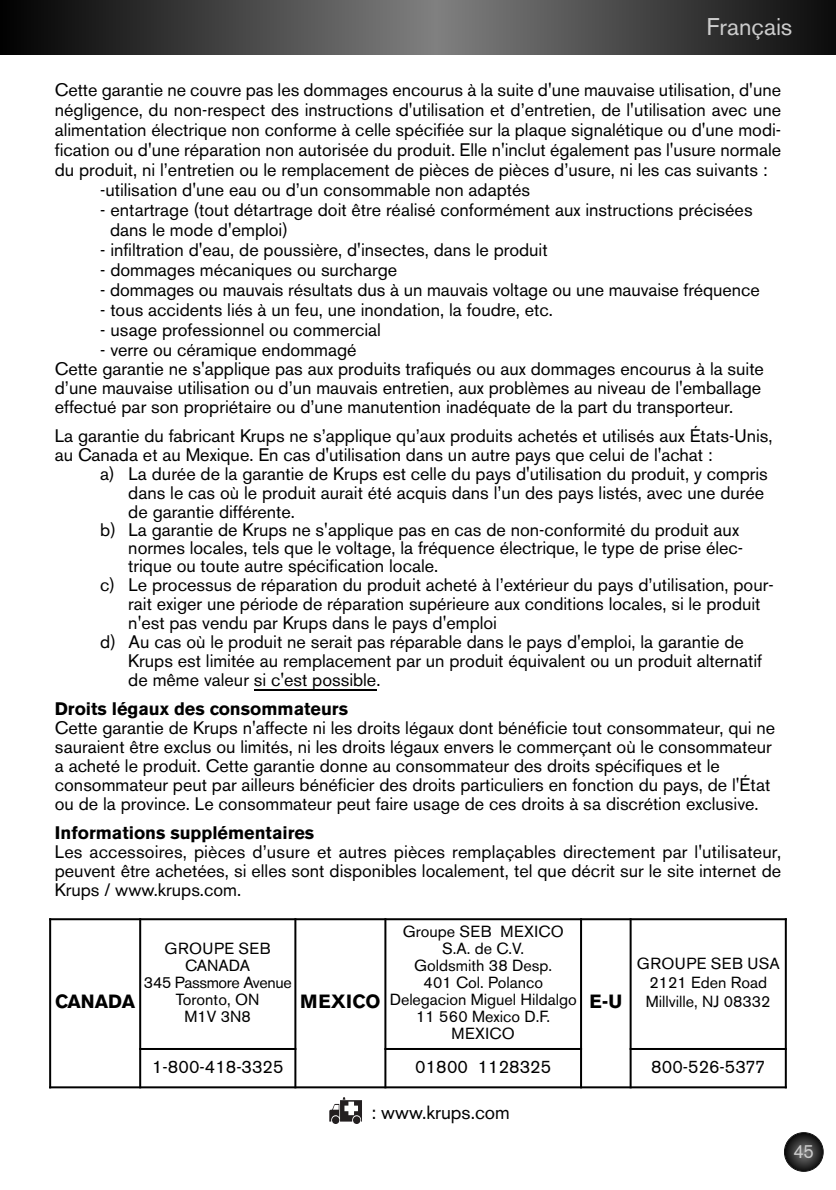
<style>
.page{position:relative;width:836px;height:1190px;background:#fff}
.page>*{position:absolute;margin:0;border:0;box-sizing:border-box;transform-origin:0 0}
.t1{font:24px "Akzidenz Grotesk BE";color:#ccc}
.t2{font:700 19px "Akzidenz Grotesk BE";color:#000}
.t3{font:19px "Akzidenz Grotesk BE";color:#000}
.t4{font:19px "Akzidenz Grotesk BE";color:#ccc;scale:.95 1}
.t5{font:18px/19px "Akzidenz Grotesk BE";color:#000}
.t6{font:700 18px "Akzidenz Grotesk BE";color:#000}
.t7{font:16px/17px "Akzidenz Grotesk BE";color:#000;text-align:center}
</style>
<div class="page">
<hr style="left:254px;top:689px;width:122px;height:1px;background:#000">
<hr style="left:49px;top:918px;width:2px;height:170px;background:#000">
<hr style="left:139px;top:918px;width:2px;height:170px;background:#000">
<hr style="left:294px;top:918px;width:2px;height:170px;background:#000">
<hr style="left:384px;top:918px;width:2px;height:170px;background:#000">
<hr style="left:580px;top:918px;width:2px;height:170px;background:#000">
<hr style="left:629px;top:918px;width:2px;height:170px;background:#000">
<hr style="left:784px;top:918px;width:2px;height:170px;background:#000">
<hr style="left:49px;top:918px;width:737px;height:2px;background:#000">
<hr style="left:139px;top:1048px;width:157px;height:2px;background:#000">
<hr style="left:384px;top:1048px;width:198px;height:2px;background:#000">
<hr style="left:629px;top:1048px;width:157px;height:2px;background:#000">
<hr style="left:49px;top:1086px;width:737px;height:2px;background:#000">
<svg style="left:329px;top:1097px;width:33px;height:27px"></svg>
<svg style="left:0;top:0;width:835px;height:55px;background:#424242"></svg>
<svg style="left:784px;top:1133px;width:38px;height:38px"></svg>
<div style="left:783px;top:1132px;width:40px;height:40px;border:2px solid #000;border-radius:50%"></div>
<h1 class="t1" style="left:706px;top:18px;width:87px">Français</h1>
<p class="t5" style="left:55px;top:82px;width:727px">Cette garantie ne couvre pas les dommages encourus à la suite d'une mauvaise utilisation, d'une</p>
<p class="t5" style="left:55px;top:102px;width:727px">négligence, du non-respect des instructions d'utilisation et d’entretien, de l'utilisation avec une</p>
<p class="t5" style="left:55px;top:122px;width:727px">alimentation électrique non conforme à celle spécifiée sur la plaque signalétique ou d'une modi-</p>
<p class="t5" style="left:55px;top:142px;width:727px">fication ou d'une réparation non autorisée du produit. Elle n'inclut également pas l'usure normale</p>
<p class="t5" style="left:55px;top:162px;width:714px">du produit, ni l’entretien ou le remplacement de pièces de pièces d’usure, ni les cas suivants :</p>
<p class="t5" style="left:100px;top:182px;width:431px">-utilisation d'une eau ou d’un consommable non adaptés</p>
<p class="t5" style="left:110px;top:202px;width:644px;line-height:20px;text-indent:-10px">- entartrage (tout détartrage doit être réalisé conformément aux instructions précisées dans le mode d'emploi)</p>
<p class="t5" style="left:100px;top:242px;width:449px">- infiltration d'eau, de poussière, d'insectes, dans le produit</p>
<p class="t5" style="left:100px;top:262px;width:298px">- dommages mécaniques ou surcharge</p>
<p class="t5" style="left:100px;top:282px;width:660px">- dommages ou mauvais résultats dus à un mauvais voltage ou une mauvaise fréquence</p>
<p class="t5" style="left:100px;top:302px;width:454px">- tous accidents liés à un feu, une inondation, la foudre, etc.</p>
<p class="t5" style="left:100px;top:322px;width:282px">- usage professionnel ou commercial</p>
<p class="t5" style="left:55px;top:342px;width:710px;text-indent:45px">- verre ou céramique endommagé<br>Cette garantie ne s'applique pas aux produits trafiqués ou aux dommages encourus à la suite d’une mauvaise utilisation ou d’un mauvais entretien, aux problèmes au niveau de l'emballage effectué par son propriétaire ou d’une manutention inadéquate de la part du transporteur.</p>
<p class="t5" style="left:55px;top:428px;width:719px">La garantie du fabricant Krups ne s’applique qu’aux produits achetés et utilisés aux États-Unis, au Canada et au Mexique. En cas d'utilisation dans un autre pays que celui de l'achat :</p>
<p class="t5" style="left:100px;top:466px;width:669px">a) La durée de la garantie de Krups est celle du pays d'utilisation du produit, y compris</p>
<p class="t5" style="left:128px;top:485px;width:637px">dans le cas où le produit aurait été acquis dans l’un des pays listés, avec une durée</p>
<p class="t5" style="left:128px;top:504px;width:168px">de garantie différente.</p>
<p class="t5" style="left:100px;top:522px;width:640px">b) La garantie de Krups ne s'applique pas en cas de non-conformité du produit aux</p>
<p class="t5" style="left:128px;top:540px;width:616px">normes locales, tels que le voltage, la fréquence électrique, le type de prise élec-</p>
<p class="t5" style="left:128px;top:558px;width:311px">trique ou toute autre spécification locale.</p>
<p class="t5" style="left:100px;top:577px;width:674px">c) Le processus de réparation du produit acheté à l’extérieur du pays d’utilisation, pour-</p>
<p class="t5" style="left:128px;top:596px;width:633px">rait exiger une période de réparation supérieure aux conditions locales, si le produit</p>
<p class="t5" style="left:128px;top:615px;width:370px">n'est pas vendu par Krups dans le pays d'emploi</p>
<p class="t5" style="left:100px;top:634px;width:645px">d) Au cas où le produit ne serait pas réparable dans le pays d'emploi, la garantie de</p>
<p class="t5" style="left:128px;top:653px;width:635px">Krups est limitée au remplacement par un produit équivalent ou un produit alternatif</p>
<p class="t5" style="left:128px;top:672px;width:253px">de même valeur si c'est possible.</p>
<p class="t6" style="left:55px;top:701px;width:294px">Droits légaux des consommateurs</p>
<p class="t5" style="left:55px;top:720px;width:721px">Cette garantie de Krups n'affecte ni les droits légaux dont bénéficie tout consommateur, qui ne sauraient être exclus ou limités, ni les droits légaux envers le commerçant où le consommateur a acheté le produit. Cette garantie donne au consommateur des droits spécifiques et le consommateur peut par ailleurs bénéficier des droits particuliers en fonction du pays, de l'État ou de la province. Le consommateur peut faire usage de ces droits à sa discrétion exclusive.</p>
<p class="t6" style="left:55px;top:825px;width:261px">Informations supplémentaires</p>
<p class="t5" style="left:55px;top:844px;width:727px;text-align:justify">Les accessoires, pièces d’usure et autres pièces remplaçables directement par l'utilisateur, peuvent être achetées, si elles sont disponibles localement, tel que décrit sur le site internet de Krups / www.krups.com.</p>
<p class="t2" style="left:55px;top:994px;width:81px">CANADA</p>
<p class="t7" style="left:144px;top:941px;width:149px">GROUPE SEB<br>CANADA<br>345 Passmore Avenue<br>Toronto, ON<br>M1V 3N8</p>
<p class="t2" style="left:300px;top:994px;width:82px">MEXICO</p>
<p class="t7" style="left:389px;top:924px;width:188px">Groupe SEB MEXICO<br>S.A. de C.V.<br>Goldsmith 38 Desp.<br>401 Col. Polanco<br>Delegacion Miguel Hildalgo<br>11 560 Mexico D.F.<br>MEXICO</p>
<p class="t2" style="left:589px;top:994px;width:34px">E-U</p>
<p class="t7" style="left:636px;top:955px;width:144px;line-height:19.2px">GROUPE SEB USA<br>2121 Eden Road<br>Millville, NJ 08332</p>
<p class="t5" style="left:152px;top:1058px;width:133px">1-800-418-3325</p>
<p class="t5" style="left:415px;top:1058px;width:137px">01800 1128325</p>
<p class="t5" style="left:651px;top:1058px;width:116px">800-526-5377</p>
<p class="t3" style="left:371px;top:1106px;width:140px">: www.krups.com</p>
<p class="t4" style="left:793px;top:1144px;width:23px">45</p>
</div>
